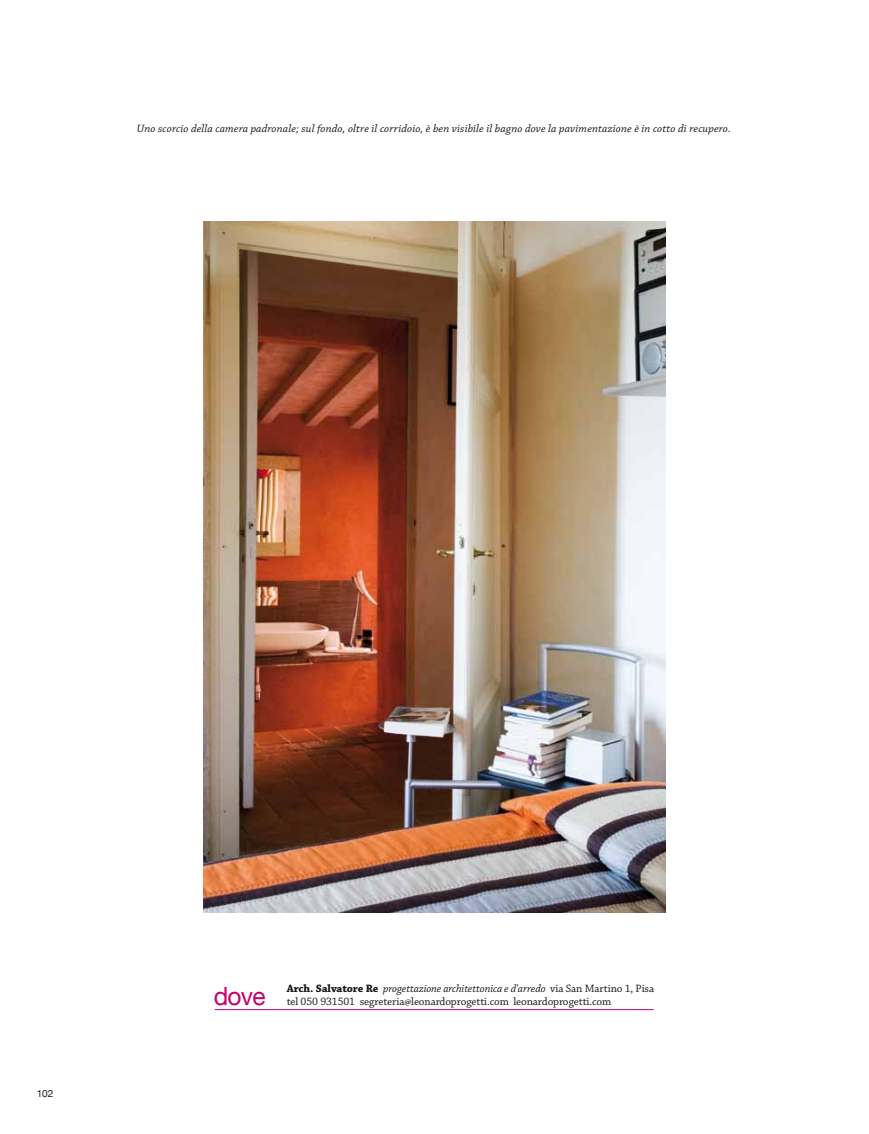
<style>
.page{position:relative;width:869px;height:1134px;background:#fff}
.page>*{position:absolute;margin:0;border:0;box-sizing:border-box;transform-origin:0 0}
.t1{font:25px "Helvetica Neue";color:#c5006b}
.t2{font:italic 11.25px "Chaparral Pro";letter-spacing:.01em;color:#1a171c}
.t3{font:italic 11.25px "Chaparral Pro";letter-spacing:-.01em;color:#1a171c}
.t4{font:11.25px "Chaparral Pro";letter-spacing:-.01em;color:#1a171c}
.t5{font:10px "Helvetica Neue";color:#1a171c}
.s1{font-weight:700;font-style:normal}
.s2{font-style:normal}
</style>
<div class="page">
<hr style="left:215px;top:1009px;width:438px;height:1px;background:#c5006b">
<img style="left:204px;top:221px;width:460px;height:691px">
<p class="t2" style="left:137px;top:123px;width:595px">Uno scorcio della camera padronale; sul fondo, oltre il corridoio, è ben visibile il bagno dove la pavimentazione è in cotto di recupero.</p>
<p class="t5" style="left:37px;top:1088px;width:18px">102</p>
<p class="t3" style="left:286px;top:982px;width:369px"><span class="s1">Arch. Salvatore Re</span> progettazione architettonica e d'arredo <span class="s2">via San Martino 1, Pisa</span></p>
<h1 class="t1" style="left:213px;top:981px;width:53px">dove</h1>
<p class="t4" style="left:286px;top:995px;width:326px">tel 050 931501 segreteria@leonardoprogetti.com leonardoprogetti.com</p>
</div>
